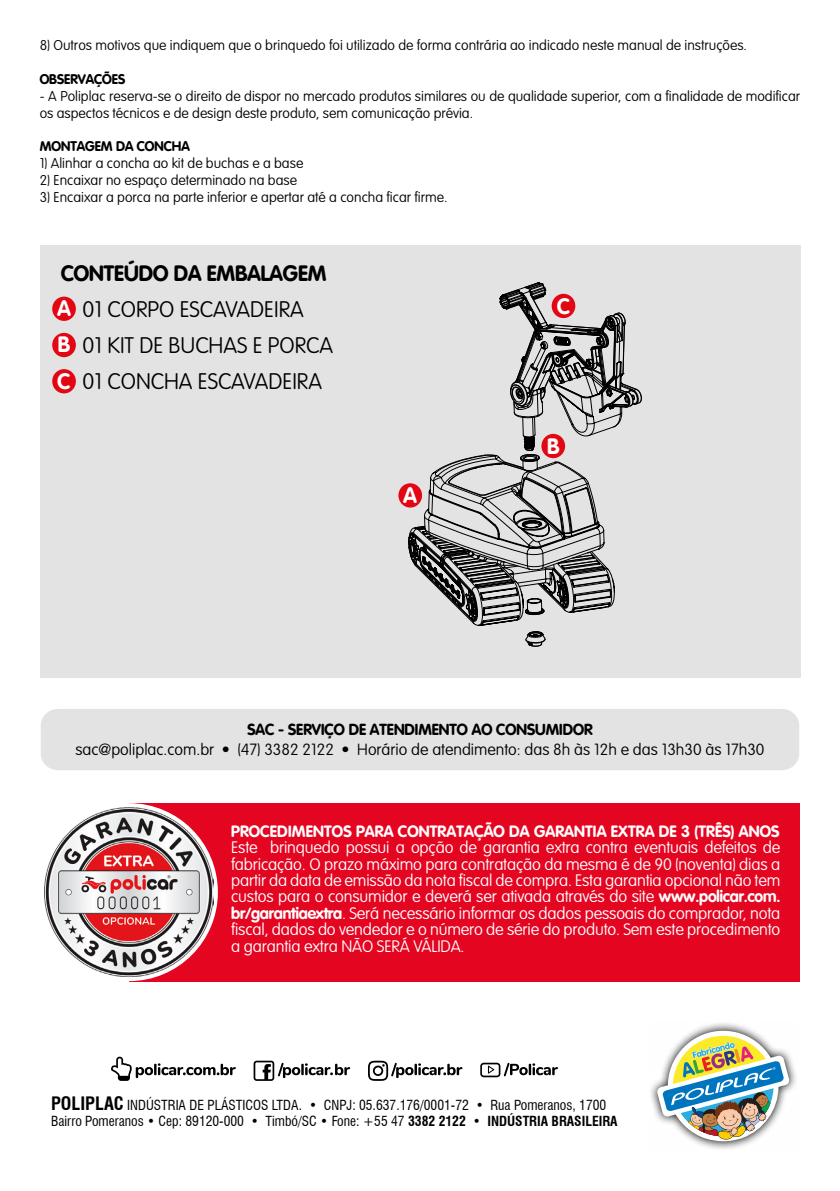
<style>
.page{position:relative;width:840px;height:1191px;background:#fff}
.page>*{position:absolute;margin:0;border:0;box-sizing:border-box;transform-origin:0 0}
.t1{font:100 22.2px "VAG Rounded Std";color:#000}
.t2{font:700 22.2px "Vag Rounded";color:#000}
.t3{font:700 22.2px "Vag Rounded";color:#fff}
.t4{font:100 16.4px/16.4px "VAG Rounded Std";letter-spacing:-.01em;color:#fff;text-align:justify}
.t5{font:700 16.4px "Vag Rounded";letter-spacing:.01em;color:#fff}
.t6{font:100 16px "VAG Rounded Std";color:#000}
.t7{font:700 16px "Vag Rounded";color:#000}
.t8{font:100 14px/16.8px "VAG Rounded Std";color:#000}
.t9{font:700 14px "Vag Rounded";color:#000}
.t10{font:condensed 13.6px "Swiss 721 BT";color:#000}
.s1{font-family:"Vag Rounded";font-weight:700}
.s2{font-weight:700;font-size:18px}
.s3{font-weight:700}
</style>
<div class="page">
<div style="left:40px;top:245px;width:759px;height:432px;background:#e3e3e3"></div>
<div style="left:129px;top:803px;width:670px;height:178px;background:#e40521"></div>
<div style="left:40px;top:803px;width:178px;height:178px;background:#fff;border-radius:50%"></div>
<img style="left:44px;top:807px;width:169px;height:169px">
<div style="left:41px;top:709px;width:757px;height:61px;background:#e3e3e3;border-radius:17px"></div>
<svg style="left:408px;top:282px;width:234px;height:364px"></svg>
<div style="left:52px;top:297px;width:24px;height:24px;background:#e30613;border-radius:50%"></div>
<div style="left:52px;top:333px;width:24px;height:24px;background:#e30613;border-radius:50%"></div>
<div style="left:52px;top:369px;width:24px;height:24px;background:#e30613;border-radius:50%"></div>
<div style="left:541px;top:434px;width:23px;height:24px;background:#e30613;border-radius:50%"></div>
<div style="left:398px;top:483px;width:24px;height:24px;background:#e30613;border-radius:50%"></div>
<div style="left:551px;top:294px;width:24px;height:24px;background:#e30613;border-radius:50%"></div>
<svg style="left:111px;top:1056px;width:124px;height:24px"></svg>
<svg style="left:480px;top:1062px;width:77px;height:15px"></svg>
<svg style="left:253px;top:1060px;width:97px;height:20px"></svg>
<svg style="left:368px;top:1060px;width:94px;height:20px"></svg>
<svg style="left:650px;top:1023px;width:146px;height:126px"></svg>
<svg style="left:656px;top:1030px;width:133px;height:112px"></svg>
<p class="t8" style="left:40px;top:38px;width:708px">8) Outros motivos que indiquem que o brinquedo foi utilizado de forma contrária ao indicado neste manual de instruções.</p>
<p class="t9" style="left:40px;top:71px;width:87px">OBSERVAÇÕES</p>
<p class="t8" style="left:40px;top:88px;width:761px">- A Poliplac reserva-se o direito de dispor no mercado produtos similares ou de qualidade superior, com a finalidade de modificar os aspectos técnicos e de design deste produto, sem comunicação prévia.</p>
<p class="t9" style="left:40px;top:138px;width:151px">MONTAGEM DA CONCHA</p>
<p class="t8" style="left:40px;top:155px;width:265px">1) Alinhar a concha ao kit de buchas e a base</p>
<p class="t8" style="left:40px;top:172px;width:259px">2) Encaixar no espaço determinado na base</p>
<p class="t8" style="left:40px;top:189px;width:409px">3) Encaixar a porca na parte inferior e apertar até a concha ficar firme.</p>
<p class="t2" style="left:61px;top:260px;width:267px">CONTEÚDO DA EMBALAGEM</p>
<p class="t1" style="left:82px;top:296px;width:223px">01 CORPO ESCAVADEIRA</p>
<p class="t1" style="left:82px;top:333px;width:252px">01 KIT DE BUCHAS E PORCA</p>
<p class="t1" style="left:82px;top:369px;width:241px">01 CONCHA ESCAVADEIRA</p>
<p class="t3" style="left:57px;top:295px;width:15px">A</p>
<p class="t3" style="left:58px;top:332px;width:14px">B</p>
<p class="t3" style="left:58px;top:369px;width:14px">C</p>
<p class="t3" style="left:403px;top:483px;width:15px">A</p>
<p class="t3" style="left:556px;top:294px;width:14px">C</p>
<p class="t3" style="left:547px;top:434px;width:14px">B</p>
<p class="t7" style="left:247px;top:720px;width:346px">SAC - SERVIÇO DE ATENDIMENTO AO CONSUMIDOR</p>
<p class="t6" style="left:75px;top:740px;width:690px">sac@poliplac.com.br • (47) 3382 2122 • Horário de atendimento: das 8h às 12h e das 13h30 às 17h30</p>
<p class="t5" style="left:231px;top:821px;width:549px">PROCEDIMENTOS PARA CONTRATAÇÃO DA GARANTIA EXTRA DE 3 (TRÊS) ANOS</p>
<p class="t4" style="left:231px;top:839px;width:550px">Este brinquedo possui a opção de garantia extra contra eventuais defeitos de fabricação. O prazo máximo para contratação da mesma é de 90 (noventa) dias a partir da data de emissão da nota fiscal de compra. Esta garantia opcional não tem custos para o consumidor e deverá ser ativada através do site <span class="s1">www.policar.com. br/garantiaextra</span>. Será necessário informar os dados pessoais do comprador, nota fiscal, dados do vendedor e o número de série do produto. Sem este procedimento a garantia extra NÃO SERÁ VÁLIDA.</p>
<p class="t10" style="left:51px;top:1097px;width:556px"><span class="s2">POLIPLAC</span> INDÚSTRIA DE PLÁSTICOS LTDA. • CNPJ: 05.637.176/0001-72 • Rua Pomeranos, 1700</p>
<p class="t10" style="left:51px;top:1113px;width:567px">Bairro Pomeranos • Cep: 89120-000 • Timbó/SC • Fone: +55 47 <span class="s3">3382 2122</span> • <span class="s3">INDÚSTRIA BRASILEIRA</span></p>
</div>
